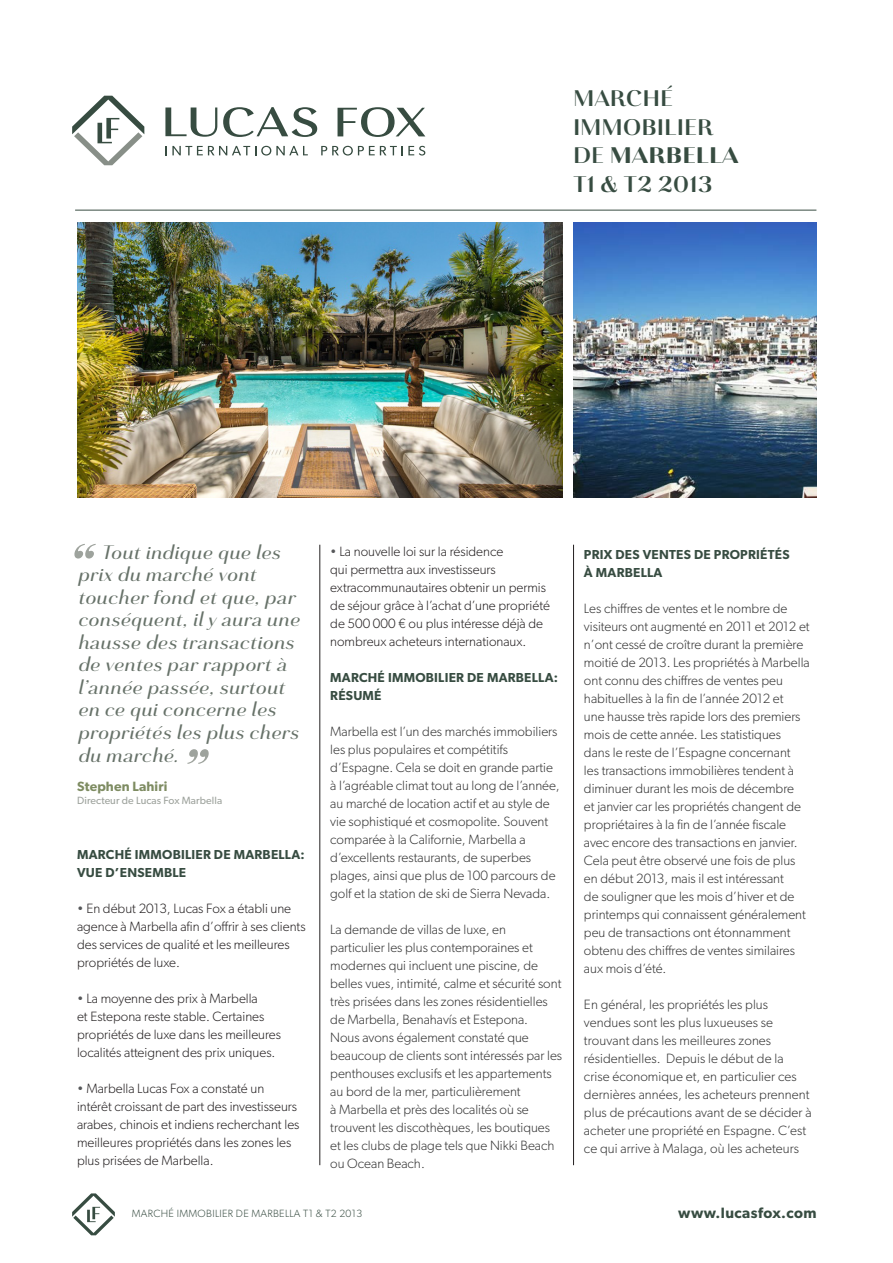
<style>
.page{position:relative;width:893px;height:1263px;background:#fff}
.page>*{position:absolute;margin:0;border:0;box-sizing:border-box;transform-origin:0 0}
.TABLE_1__PROPERTY_DE{font:22.5px "Grenale Nor Bol";letter-spacing:.025em;color:#374c41}
.TABLE_1__PROPERTY_DE-2{font:22.5px "Grenale Nor Bla";letter-spacing:.025em;color:#374c41}
.DESTACADO{font:19.5px/22.5px "Grenale Nor Med It";letter-spacing:.025em;color:#677269}
.t1{font:600 15px "Gibson";letter-spacing:.03em;color:#374c41}
.t2{font:300 13.5px/18px "Gibson";color:#333}
.t3{font:300 13.5px/18px "Gibson";color:#231f20}
.Title_Area_Director{font:600 13.5px "Gibson";letter-spacing:.01em;color:#7e8c62}
.t4{font:600 13.05px/18px "Gibson";letter-spacing:.02em;color:#374c41}
.t5{font:300 10.5px "Gibson";letter-spacing:.03em;color:#374c41}
.Title_Area_Director-2{font:10.5px "Gibson";letter-spacing:.01em;color:#9ea39d}
.s1{font-family:"Grenale Nor Bol"}
.s2{font-size:13.05px;color:#57585a}
.s3{color:#333}
</style>
<div class="page">
<hr style="left:320px;top:545px;width:1px;height:620px;background:#231f20">
<hr style="left:573px;top:545px;width:1px;height:620px;background:#231f20">
<hr style="left:75px;top:210px;width:741px;height:1px;background:#384d42">
<img style="left:77px;top:222px;width:486px;height:275px">
<img style="left:574px;top:222px;width:242px;height:275px">
<svg style="left:74px;top:544px;width:22px;height:14px"></svg>
<svg style="left:187px;top:749px;width:22px;height:15px"></svg>
<svg style="left:165px;top:146px;width:143px;height:10px"></svg>
<svg style="left:321px;top:146px;width:104px;height:10px"></svg>
<svg style="left:165px;top:107px;width:52px;height:30px"></svg>
<svg style="left:223px;top:107px;width:94px;height:30px"></svg>
<svg style="left:338px;top:107px;width:87px;height:30px"></svg>
<svg style="left:72px;top:96px;width:72px;height:69px"></svg>
<svg style="left:72px;top:1193px;width:43px;height:42px"></svg>
<p class="TABLE_1__PROPERTY_DE" style="left:573px;top:85px;width:101px">MARCHÉ</p>
<p class="TABLE_1__PROPERTY_DE" style="left:573px;top:113px;width:141px">IMMOBILIER</p>
<p class="TABLE_1__PROPERTY_DE-2" style="left:573px;top:141px;width:167px"><span class="s1">DE</span> MARBELLA</p>
<p class="TABLE_1__PROPERTY_DE" style="left:573px;top:170px;width:140px">T1 &amp; T2 2013</p>
<p class="DESTACADO" style="left:78px;top:542px;width:223px;text-indent:23px">Tout indique que les prix du marché vont toucher fond et que, par conséquent, il y aura une hausse des transactions de ventes par rapport à l’année passée, surtout en ce qui concerne les propriétés les plus chers du marché.</p>
<p class="t3" style="left:330px;top:542px;width:221px"><span class="s2">•</span> La nouvelle loi sur la résidence<br>qui permettra aux investisseurs extracommunautaires obtenir un permis de séjour grâce à l’achat d’une propriété de 500 000 <span class="s3">€</span> ou plus intéresse déjà de nombreux acheteurs internationaux.</p>
<p class="t4" style="left:330px;top:668px;width:229px">MARCHÉ IMMOBILIER DE MARBELLA:<br>RÉSUMÉ</p>
<p class="t2" style="left:330px;top:722px;width:231px">Marbella est l’un des marchés immobiliers les plus populaires et compétitifs d’Espagne. Cela se doit en grande partie à l’agréable climat tout au long de l’année, au marché de location actif et au style de vie sophistiqué et cosmopolite. Souvent comparée à la Californie, Marbella a d’excellents restaurants, de superbes plages, ainsi que plus de 100 parcours de golf et la station de ski de Sierra Nevada.</p>
<p class="t2" style="left:330px;top:920px;width:233px">La demande de villas de luxe, en particulier les plus contemporaines et modernes qui incluent une piscine, de belles vues, intimité, calme et sécurité sont très prisées dans les zones résidentielles de Marbella, Benahavís et Estepona.<br>Nous avons également constaté que beaucoup de clients sont intéressés par les penthouses exclusifs et les appartements au bord de la mer, particulièrement<br>à Marbella et près des localités où se trouvent les discothèques, les boutiques et les clubs de plage tels que Nikki Beach ou Ocean Beach.</p>
<p class="Title_Area_Director" style="left:77px;top:778px;width:92px">Stephen Lahiri</p>
<p class="Title_Area_Director-2" style="left:77px;top:794px;width:146px">Directeur de Lucas Fox Marbella</p>
<p class="t4" style="left:77px;top:845px;width:229px">MARCHÉ IMMOBILIER DE MARBELLA:<br>VUE D’ENSEMBLE</p>
<p class="t3" style="left:77px;top:899px;width:230px"><span class="s2">•</span> En début 2013, Lucas Fox a établi une agence à Marbella afin d’offrir à ses clients des services de qualité et les meilleures propriétés de luxe.</p>
<p class="t3" style="left:77px;top:989px;width:206px"><span class="s2">•</span> La moyenne des prix à Marbella<br>et Estepona reste stable. Certaines propriétés de luxe dans les meilleures localités atteignent des prix uniques.</p>
<p class="t3" style="left:77px;top:1079px;width:224px"><span class="s2">•</span> Marbella Lucas Fox a constaté un intérêt croissant de part des investisseurs arabes, chinois et indiens recherchant les meilleures propriétés dans les zones les plus prisées de Marbella.</p>
<p class="t5" style="left:132px;top:1207px;width:232px">MARCHÉ IMMOBILIER DE MARBELLA T1 &amp; T2 2013</p>
<p class="t4" style="left:584px;top:545px;width:207px">PRIX DES VENTES DE PROPRIÉTÉS</p>
<p class="t4" style="left:584px;top:563px;width:80px">À MARBELLA</p>
<p class="t2" style="left:584px;top:599px;width:227px">Les chiffres de ventes et le nombre de visiteurs ont augmenté en 2011 et 2012 et n’ont cessé de croître durant la première moitié de 2013. Les propriétés à Marbella ont connu des chiffres de ventes peu habituelles à la fin de l’année 2012 et<br>une hausse très rapide lors des premiers mois de cette année. Les statistiques dans le reste de l’Espagne concernant<br>les transactions immobilières tendent à diminuer durant les mois de décembre<br>et janvier car les propriétés changent de propriétaires à la fin de l’année fiscale avec encore des transactions en janvier.<br>Cela peut être observé une fois de plus en début 2013, mais il est intéressant<br>de souligner que les mois d’hiver et de printemps qui connaissent généralement peu de transactions ont étonnamment obtenu des chiffres de ventes similaires aux mois d’été.</p>
<p class="t2" style="left:584px;top:995px;width:229px">En général, les propriétés les plus vendues sont les plus luxueuses se trouvant dans les meilleures zones résidentielles. Depuis le début de la crise économique et, en particulier ces dernières années, les acheteurs prennent plus de précautions avant de se décider à acheter une propriété en Espagne. C’est ce qui arrive à Malaga, où les acheteurs</p>
<p class="t1" style="left:678px;top:1203px;width:140px">www.lucasfox.com</p>
</div>
